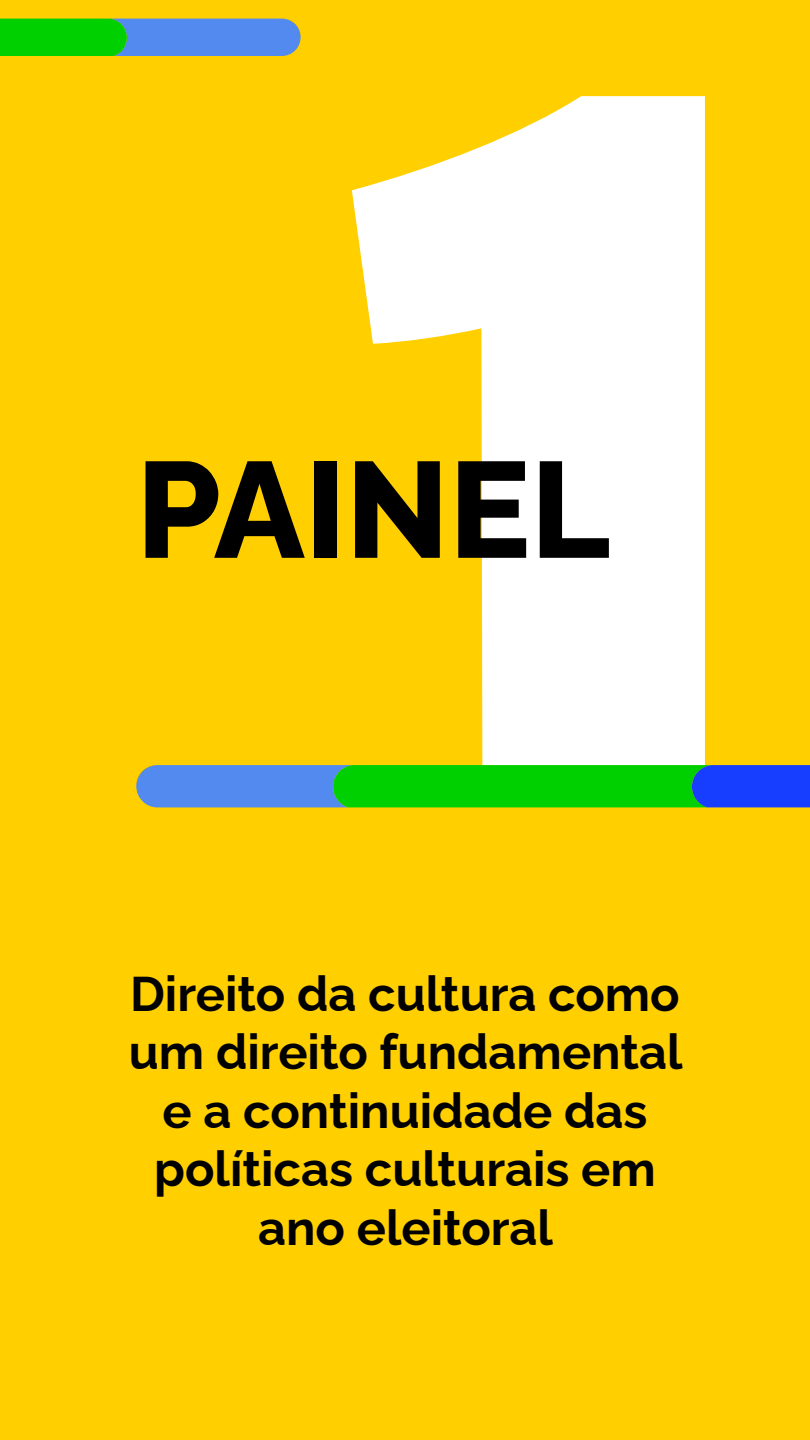
<style>
.page{position:relative;width:810px;height:1440px;background:#fff}
.page>*{position:absolute;margin:0;border:0;box-sizing:border-box;transform-origin:0 0}
.t1{font:900 959.62px "Guanabara Sans";color:#fff}
.t2{font:800 135.98px "Rawline";color:#000}
.t3{font:700 48.75px/58.5px "Rawline";color:#000;text-align:center}
</style>
<div class="page">
<div style="left:1px;top:0;width:809px;height:1440px;background:#ffcf00"></div>
<svg style="left:136px;top:765px;width:674px;height:42px;background:#1ea270"></svg>
<svg style="left:0;top:19px;width:301px;height:37px;background:#33a78a"></svg>
<h1 class="t1" style="left:324px;top:-215px;width:473px">1</h1>
<h2 class="t2" style="left:136px;top:405px;width:475px">PAINEL</h2>
<p class="t3" style="left:129px;top:960px;width:555px">Direito da cultura como um direito fundamental e a continuidade das políticas culturais em ano eleitoral</p>
</div>
